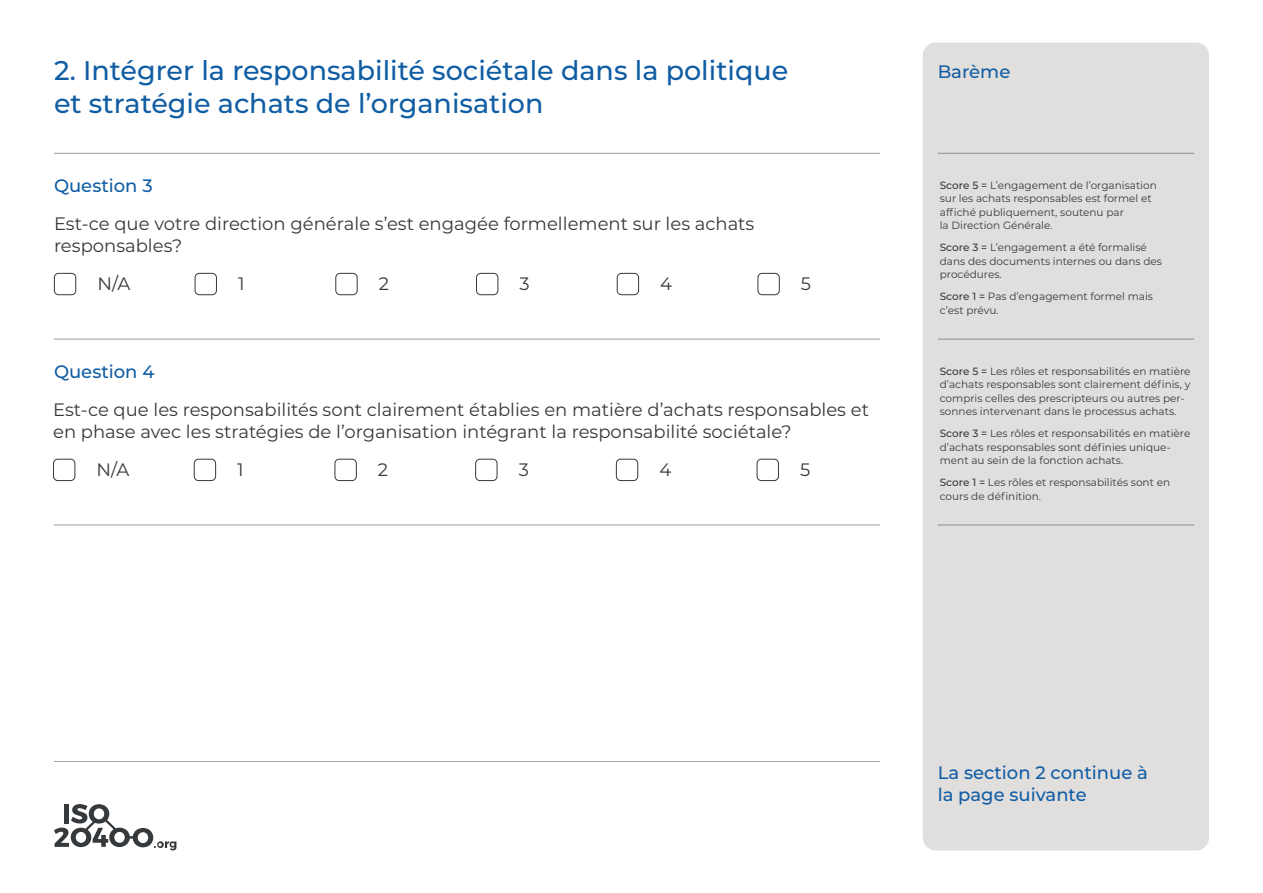
<style>
.page{position:relative;width:1263px;height:893px;background:#fff}
.page>*{position:absolute;margin:0;border:0;box-sizing:border-box;transform-origin:0 0}
.Section_Titles{font:500 27px/32.4px "Montserrat";color:#105da4}
.Question{font:18px/21.6px "Montserrat";color:#36393c}
.Section_Titles-2{font:500 18px/21.6px "Montserrat";color:#105da4}
.Question_No{font:500 18px "Montserrat";color:#105da4}
.Answers{font:18px "Montserrat";color:#36393c}
.Guidance{font:10.5px/13.5px "Montserrat";color:#36393c}
.s1{font-weight:500}
</style>
<div class="page">
<hr style="left:54px;top:761px;width:826px;height:1px;background:#36393c">
<svg style="left:54px;top:804px;width:122px;height:46px"></svg>
<div style="left:923px;top:43px;width:286px;height:807px;background:#e1dede;border-radius:13px"></div>
<div style="left:54px;top:273px;width:22px;height:22px;border:1px solid #36393c;border-radius:4px"></div>
<div style="left:53px;top:459px;width:22px;height:22px;border:1px solid #36393c;border-radius:4px"></div>
<div style="left:757px;top:273px;width:23px;height:22px;border:1px solid #36393c;border-radius:4px"></div>
<div style="left:757px;top:459px;width:22px;height:22px;border:1px solid #36393c;border-radius:4px"></div>
<div style="left:617px;top:273px;width:22px;height:22px;border:1px solid #36393c;border-radius:4px"></div>
<div style="left:616px;top:459px;width:22px;height:22px;border:1px solid #36393c;border-radius:4px"></div>
<div style="left:476px;top:273px;width:22px;height:22px;border:1px solid #36393c;border-radius:4px"></div>
<div style="left:475px;top:459px;width:22px;height:22px;border:1px solid #36393c;border-radius:4px"></div>
<div style="left:335px;top:273px;width:23px;height:22px;border:1px solid #36393c;border-radius:4px"></div>
<div style="left:335px;top:459px;width:22px;height:22px;border:1px solid #36393c;border-radius:4px"></div>
<div style="left:195px;top:273px;width:22px;height:22px;border:1px solid #36393c;border-radius:4px"></div>
<div style="left:194px;top:459px;width:22px;height:22px;border:1px solid #36393c;border-radius:4px"></div>
<hr style="left:54px;top:339px;width:826px;height:1px;background:#36393c">
<hr style="left:54px;top:153px;width:826px;height:1px;background:#36393c">
<hr style="left:54px;top:525px;width:826px;height:1px;background:#36393c">
<hr style="left:938px;top:339px;width:256px;height:1px;background:#36393c">
<hr style="left:938px;top:153px;width:256px;height:1px;background:#36393c">
<hr style="left:938px;top:525px;width:256px;height:1px;background:#36393c">
<p class="Section_Titles" style="left:54px;top:53px;width:736px">2. Intégrer la responsabilité sociétale dans la politique et stratégie achats de l’organisation</p>
<p class="Question_No" style="left:54px;top:173px;width:100px">Question 3</p>
<p class="Question" style="left:54px;top:213px;width:702px">Est-ce que votre direction générale s’est engagée formellement sur les achats responsables?</p>
<p class="Answers" style="left:97px;top:272px;width:34px">N/A</p>
<p class="Answers" style="left:238px;top:272px;width:8px">1</p>
<p class="Answers" style="left:379px;top:272px;width:12px">2</p>
<p class="Answers" style="left:519px;top:272px;width:12px">3</p>
<p class="Answers" style="left:660px;top:272px;width:13px">4</p>
<p class="Answers" style="left:801px;top:272px;width:12px">5</p>
<p class="Question_No" style="left:54px;top:359px;width:102px">Question 4</p>
<p class="Question" style="left:53px;top:398px;width:817px">Est-ce que les responsabilités sont clairement établies en matière d’achats responsables et en phase avec les stratégies de l’organisation intégrant la responsabilité sociétale?</p>
<p class="Answers" style="left:97px;top:457px;width:34px">N/A</p>
<p class="Answers" style="left:237px;top:457px;width:8px">1</p>
<p class="Answers" style="left:378px;top:457px;width:12px">2</p>
<p class="Answers" style="left:519px;top:457px;width:12px">3</p>
<p class="Answers" style="left:659px;top:457px;width:13px">4</p>
<p class="Answers" style="left:800px;top:457px;width:12px">5</p>
<p class="Section_Titles-2" style="left:938px;top:60px;width:74px">Barème</p>
<p class="Guidance" style="left:940px;top:178px;width:219px"><span class="s1">Score 5 =</span> L’engagement de l’organisation sur les achats responsables est formel et affiché publiquement, soutenu par<br>la Direction Générale.</p>
<p class="Guidance" style="left:940px;top:240px;width:224px"><span class="s1">Score 3 =</span> L’engagement a été formalisé dans des documents internes ou dans des procédures.</p>
<p class="Guidance" style="left:940px;top:289px;width:215px"><span class="s1">Score 1 =</span> Pas d’engagement formel mais c’est prévu.</p>
<p class="Guidance" style="left:940px;top:364px;width:252px"><span class="s1">Score 5 =</span> Les rôles et responsabilités en matière d’achats responsables sont clairement définis, y compris celles des prescripteurs ou autres per&shy;sonnes intervenant dans le processus achats.</p>
<p class="Guidance" style="left:940px;top:426px;width:252px"><span class="s1">Score 3 =</span> Les rôles et responsabilités en matière d’achats responsables sont définies unique&shy;ment au sein de la fonction achats.</p>
<p class="Guidance" style="left:940px;top:475px;width:232px"><span class="s1">Score 1 =</span> Les rôles et responsabilités sont en cours de définition.</p>
<p class="Section_Titles-2" style="left:938px;top:761px;width:212px">La section 2 continue à la page suivante</p>
</div>
